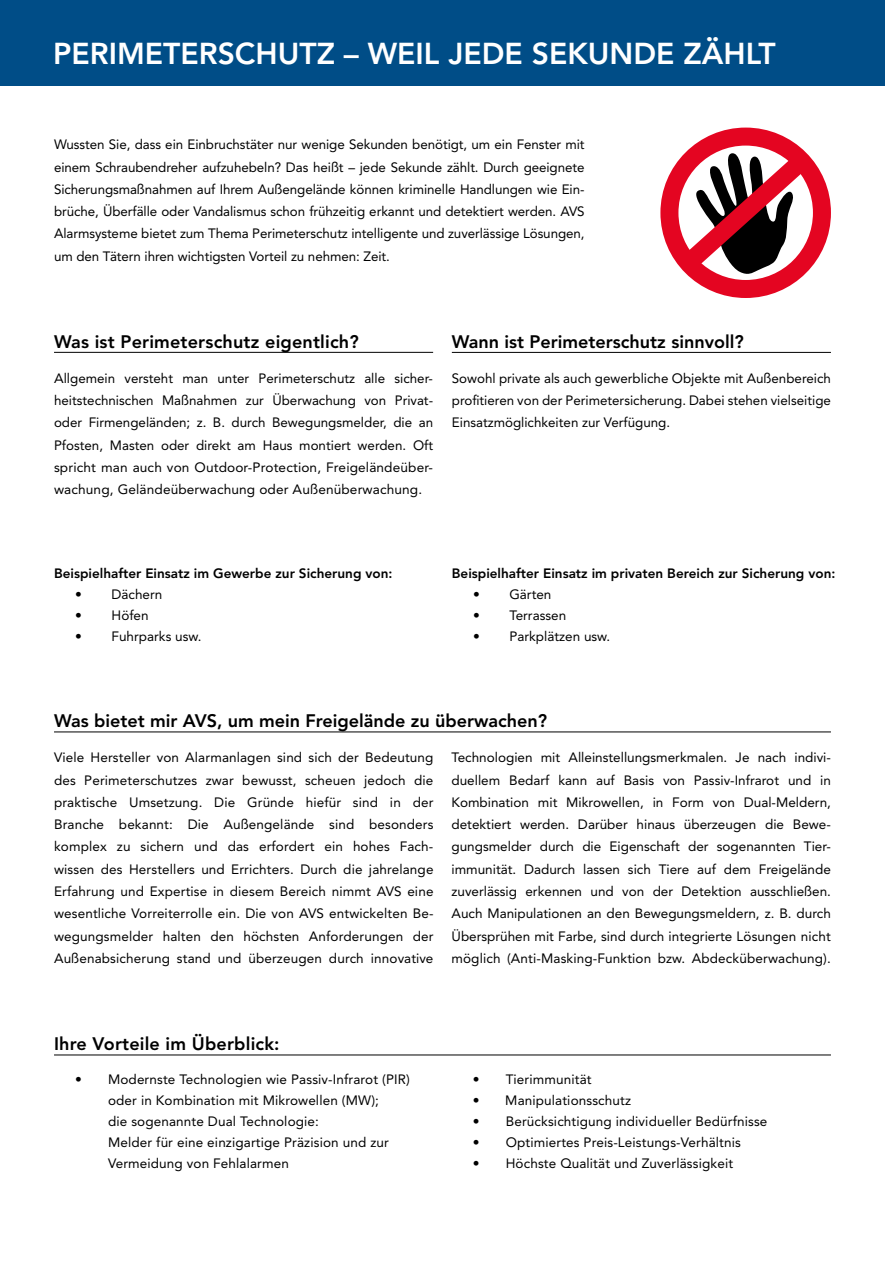
<style>
.page{position:relative;width:885px;height:1263px;background:#fff}
.page>*{position:absolute;margin:0;border:0;box-sizing:border-box;transform-origin:0 0}
.t1{font:800 30px "Avenir LT Std";color:#fff}
.t2{font:800 18px "Avenir LT Std";color:#000}
.t3{font:13.5px/22.2px "Avenir LT Std";letter-spacing:.01em;color:#000;text-align:justify}
.t4{font:800 13.5px "Avenir LT Std";color:#000}
</style>
<div class="page">
<div style="left:0;top:0;width:884px;height:85px;background:#004d87"></div>
<hr style="left:54px;top:352px;width:379px;height:1px;background:#000">
<hr style="left:54px;top:1054px;width:776px;height:1px;background:#000">
<hr style="left:54px;top:731px;width:776px;height:1px;background:#000">
<hr style="left:452px;top:352px;width:378px;height:1px;background:#000">
<svg style="left:660px;top:131px;width:171px;height:161px"></svg>
<h1 class="t1" style="left:53px;top:36px;width:724px">PERIMETERSCHUTZ – WEIL JEDE SEKUNDE ZÄHLT</h1>
<p class="t3" style="left:54px;top:133px;width:532px">Wussten Sie, dass ein Einbruchstäter nur wenige Sekunden benötigt, um ein Fenster mit einem Schraubendreher aufzuhebeln? Das heißt – jede Sekunde zählt. Durch geeignete Sicherungsmaßnahmen auf Ihrem Außengelände können kriminelle Handlungen wie Ein&shy;brüche, Überfälle oder Vandalismus schon frühzeitig erkannt und detektiert werden. AVS Alarmsysteme bietet zum Thema Perimeterschutz intelligente und zuverlässige Lösungen, um den Tätern ihren wichtigsten Vorteil zu nehmen: Zeit.</p>
<h2 class="t2" style="left:54px;top:331px;width:306px">Was ist Perimeterschutz eigentlich?</h2>
<p class="t3" style="left:54px;top:367px;width:380px">Allgemein versteht man unter Perimeterschutz alle sicher&shy;heitstechnischen Maßnahmen zur Überwachung von Privat&shy;oder Firmengeländen; z. B. durch Bewegungsmelder, die an Pfosten, Masten oder direkt am Haus montiert werden. Oft spricht man auch von Outdoor-Protection, Freigeländeüber&shy;wachung, Geländeüberwachung oder Außenüberwachung.</p>
<h2 class="t2" style="left:452px;top:331px;width:293px">Wann ist Perimeterschutz sinnvoll?</h2>
<p class="t3" style="left:452px;top:367px;width:380px">Sowohl private als auch gewerbliche Objekte mit Außenbereich profitieren von der Perimetersicherung. Dabei stehen vielseitige Einsatzmöglichkeiten zur Verfügung.</p>
<p class="t4" style="left:54px;top:565px;width:340px">Beispielhafter Einsatz im Gewerbe zur Sicherung von:</p>
<p class="t3" style="left:75px;top:583px;width:89px">• Dächern</p>
<p class="t3" style="left:75px;top:604px;width:75px">• Höfen</p>
<p class="t3" style="left:75px;top:625px;width:128px">• Fuhrparks usw.</p>
<p class="t4" style="left:452px;top:565px;width:385px">Beispielhafter Einsatz im privaten Bereich zur Sicherung von:</p>
<p class="t3" style="left:473px;top:583px;width:80px">• Gärten</p>
<p class="t3" style="left:473px;top:604px;width:95px">• Terrassen</p>
<p class="t3" style="left:473px;top:625px;width:139px">• Parkplätzen usw.</p>
<h2 class="t2" style="left:54px;top:710px;width:494px">Was bietet mir AVS, um mein Freigelände zu überwachen?</h2>
<p class="t3" style="left:54px;top:747px;width:381px">Viele Hersteller von Alarmanlagen sind sich der Bedeutung des Perimeterschutzes zwar bewusst, scheuen jedoch die praktische Umsetzung. Die Gründe hiefür sind in der Branche bekannt: Die Außengelände sind besonders komplex zu sichern und das erfordert ein hohes Fach&shy;wissen des Herstellers und Errichters. Durch die jahrelange Erfahrung und Expertise in diesem Bereich nimmt AVS eine wesentliche Vorreiterrolle ein. Die von AVS entwickelten Be&shy;wegungsmelder halten den höchsten Anforderungen der Außenabsicherung stand und überzeugen durch innovative</p>
<p class="t3" style="left:451px;top:747px;width:381px">Technologien mit Alleinstellungsmerkmalen. Je nach indivi&shy;duellem Bedarf kann auf Basis von Passiv-Infrarot und in Kombination mit Mikrowellen, in Form von Dual-Meldern, detektiert werden. Darüber hinaus überzeugen die Bewe&shy;gungsmelder durch die Eigenschaft der sogenannten Tier&shy;immunität. Dadurch lassen sich Tiere auf dem Freigelände zuverlässig erkennen und von der Detektion ausschließen.<br>Auch Manipulationen an den Bewegungsmeldern, z. B. durch Übersprühen mit Farbe, sind durch integrierte Lösungen nicht möglich (Anti-Masking-Funktion bzw. Abdecküberwachung).</p>
<h2 class="t2" style="left:54px;top:1033px;width:227px">Ihre Vorteile im Überblick:</h2>
<p class="t3" style="left:108px;top:1069px;width:303px;line-height:21px;text-align:left;text-indent:-33px">• Modernste Technologien wie Passiv-Infrarot (PIR) oder in Kombination mit Mikrowellen (MW);<br>die sogenannte Dual Technologie:<br>Melder für eine einzigartige Präzision und zur Vermeidung von Fehlalarmen</p>
<p class="t3" style="left:472px;top:1068px;width:120px">• Tierimmunität</p>
<p class="t3" style="left:472px;top:1089px;width:160px">• Manipulationsschutz</p>
<p class="t3" style="left:472px;top:1110px;width:296px">• Berücksichtigung individueller Bedürfnisse</p>
<p class="t3" style="left:472px;top:1131px;width:269px">• Optimiertes Preis-Leistungs-Verhältnis</p>
<p class="t3" style="left:472px;top:1152px;width:262px">• Höchste Qualität und Zuverlässigkeit</p>
</div>
